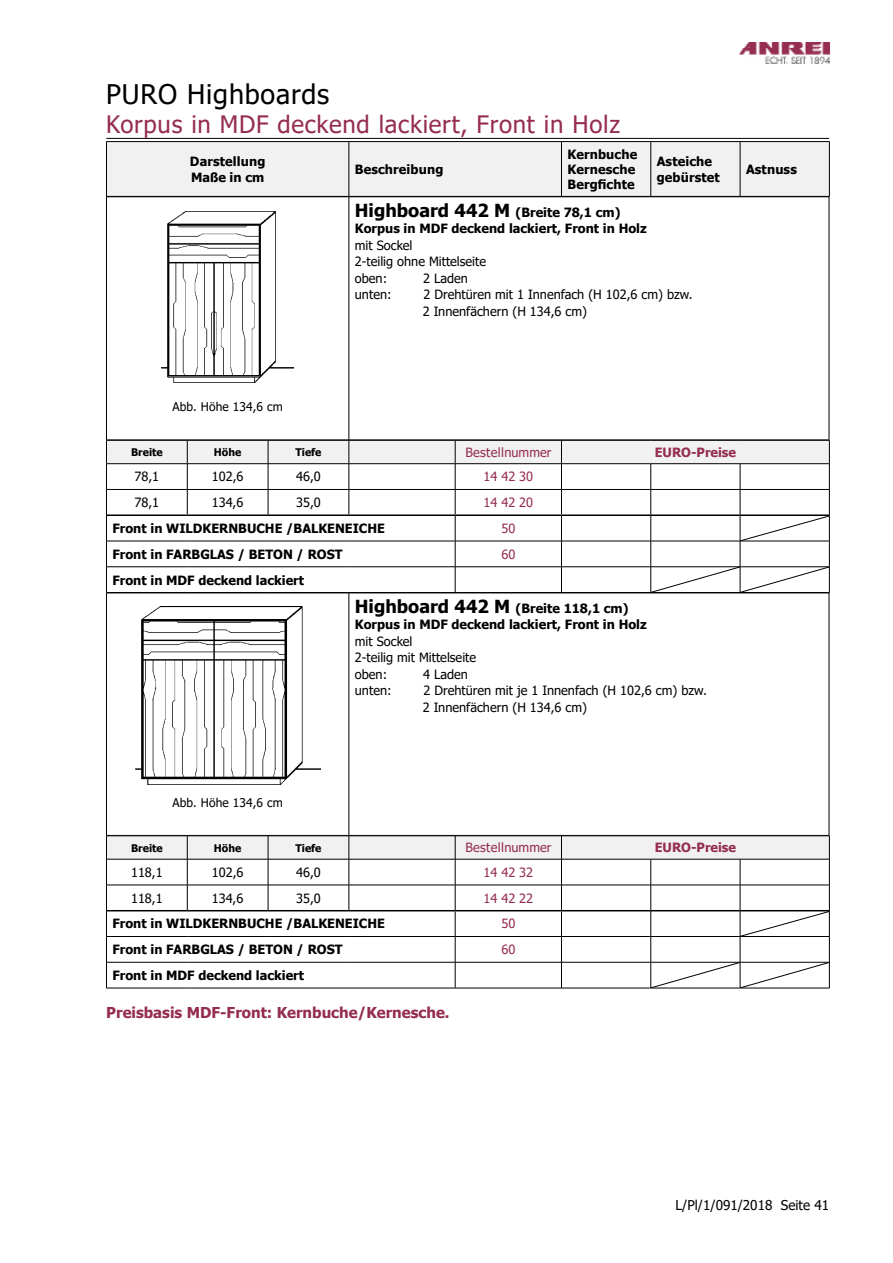
<style>
.page{position:relative;width:893px;height:1263px;background:#fff}
.page>*{position:absolute;margin:0;border:0;box-sizing:border-box;transform-origin:0 0}
.t1{font:27px "Tahoma";letter-spacing:.03em;color:#000}
.t2{font:24px "Tahoma";letter-spacing:.03em;color:#952d4f}
.t3{font:700 15px "Tahoma";color:#952d4f}
.t4{font:13.5px "Tahoma";color:#000}
.t5{font:700 12.75px/15.3px "Tahoma";color:#000}
.t6{font:12.75px/16.5px "Tahoma";color:#000}
.t7{font:12.75px "Tahoma";color:#952d4f}
.t8{font:12.75px "Tahoma";letter-spacing:.025em;color:#952d4f}
.t9{font:700 12.75px "Tahoma";color:#952d4f}
.t10{font:12px "Tahoma";letter-spacing:.01em;color:#000}
.t11{font:700 10.5px "Tahoma";color:#000}
.s1{font-size:18px}
</style>
<div class="page">
<img style="left:740px;top:43px;width:89px;height:21px">
<hr style="left:106px;top:138px;width:723px;height:1px;background:#000">
<div style="left:107px;top:142px;width:722px;height:54px;background:#f1f1f2"></div>
<hr style="left:106px;top:141px;width:243px;height:1px;background:#000">
<hr style="left:106px;top:142px;width:1px;height:54px;background:#000">
<hr style="left:349px;top:141px;width:212px;height:1px;background:#000">
<hr style="left:349px;top:142px;width:1px;height:54px;background:#000">
<hr style="left:561px;top:141px;width:90px;height:1px;background:#000">
<hr style="left:561px;top:142px;width:1px;height:54px;background:#000">
<hr style="left:651px;top:141px;width:89px;height:1px;background:#000">
<hr style="left:650px;top:142px;width:1px;height:54px;background:#000">
<hr style="left:740px;top:141px;width:90px;height:1px;background:#000">
<hr style="left:740px;top:142px;width:1px;height:54px;background:#000">
<hr style="left:829px;top:142px;width:1px;height:54px;background:#000">
<hr style="left:740px;top:196px;width:90px;height:1px;background:#000">
<hr style="left:106px;top:196px;width:243px;height:1px;background:#000">
<hr style="left:106px;top:197px;width:1px;height:243px;background:#000">
<hr style="left:349px;top:196px;width:480px;height:1px;background:#000">
<hr style="left:349px;top:197px;width:1px;height:243px;background:#000">
<hr style="left:829px;top:197px;width:1px;height:243px;background:#000">
<img style="left:162px;top:211px;width:131px;height:171px">
<hr style="left:106px;top:592px;width:81px;height:1px;background:#000">
<hr style="left:187px;top:592px;width:81px;height:1px;background:#000">
<hr style="left:268px;top:592px;width:81px;height:1px;background:#000">
<hr style="left:349px;top:592px;width:106px;height:1px;background:#000">
<hr style="left:455px;top:592px;width:106px;height:1px;background:#000">
<hr style="left:651px;top:592px;width:89px;height:1px;background:#000">
<hr style="left:740px;top:592px;width:90px;height:1px;background:#000">
<hr style="left:561px;top:592px;width:90px;height:1px;background:#000">
<svg style="left:106px;top:440px;width:724px;height:152px"></svg>
<hr style="left:106px;top:593px;width:243px;height:1px;background:#000">
<hr style="left:106px;top:593px;width:1px;height:242px;background:#000">
<hr style="left:349px;top:593px;width:480px;height:1px;background:#000">
<hr style="left:349px;top:593px;width:1px;height:242px;background:#000">
<hr style="left:829px;top:593px;width:1px;height:242px;background:#000">
<img style="left:135px;top:607px;width:185px;height:178px">
<hr style="left:106px;top:988px;width:81px;height:1px;background:#000">
<hr style="left:187px;top:988px;width:81px;height:1px;background:#000">
<hr style="left:268px;top:988px;width:81px;height:1px;background:#000">
<hr style="left:349px;top:988px;width:106px;height:1px;background:#000">
<hr style="left:455px;top:988px;width:106px;height:1px;background:#000">
<hr style="left:651px;top:988px;width:89px;height:1px;background:#000">
<hr style="left:740px;top:988px;width:90px;height:1px;background:#000">
<hr style="left:561px;top:835px;width:90px;height:1px;background:#000">
<hr style="left:651px;top:835px;width:89px;height:1px;background:#000">
<hr style="left:740px;top:835px;width:90px;height:1px;background:#000">
<hr style="left:561px;top:988px;width:90px;height:1px;background:#000">
<hr style="left:349px;top:835px;width:106px;height:1px;background:#000">
<hr style="left:455px;top:835px;width:106px;height:1px;background:#000">
<hr style="left:106px;top:835px;width:81px;height:1px;background:#000">
<hr style="left:187px;top:835px;width:81px;height:1px;background:#000">
<hr style="left:268px;top:835px;width:81px;height:1px;background:#000">
<svg style="left:106px;top:836px;width:724px;height:152px"></svg>
<h1 class="t1" style="left:106px;top:76px;width:224px">PURO Highboards</h1>
<h2 class="t2" style="left:106px;top:108px;width:515px">Korpus in MDF deckend lackiert, Front in Holz</h2>
<p class="t5" style="left:190px;top:154px;width:77px">Darstellung<br>Maße in cm</p>
<p class="t5" style="left:355px;top:162px;width:90px">Beschreibung</p>
<p class="t5" style="left:567px;top:147px;width:71px">Kernbuche<br>Kernesche<br>Bergfichte</p>
<p class="t5" style="left:657px;top:154px;width:65px">Asteiche gebürstet</p>
<p class="t5" style="left:746px;top:162px;width:52px">Astnuss</p>
<p class="t5" style="left:355px;top:204px;width:293px;line-height:16.5px"><span class="s1">Highboard 442 M</span> (Breite 78,1 cm)<br>Korpus in MDF deckend lackiert, Front in Holz</p>
<p class="t6" style="left:355px;top:237px;width:133px">mit Sockel<br>2-teilig ohne Mittelseite oben:</p>
<p class="t6" style="left:423px;top:270px;width:46px">2 Laden</p>
<p class="t10" style="left:173px;top:399px;width:112px">Abb. Höhe 134,6 cm</p>
<p class="t6" style="left:355px;top:287px;width:38px">unten:</p>
<p class="t6" style="left:423px;top:287px;width:271px">2 Drehtüren mit 1 Innenfach (H 102,6 cm) bzw.<br>2 Innenfächern (H 134,6 cm)</p>
<p class="t11" style="left:131px;top:445px;width:33px">Breite</p>
<p class="t11" style="left:214px;top:445px;width:29px">Höhe</p>
<p class="t11" style="left:295px;top:445px;width:28px">Tiefe</p>
<p class="t8" style="left:465px;top:444px;width:87px">Bestellnummer</p>
<p class="t9" style="left:655px;top:443px;width:83px">EURO-Preise</p>
<p class="t6" style="left:135px;top:469px;width:26px">78,1</p>
<p class="t6" style="left:212px;top:469px;width:33px">102,6</p>
<p class="t6" style="left:296px;top:469px;width:26px">46,0</p>
<p class="t7" style="left:483px;top:468px;width:51px">14 42 30</p>
<p class="t6" style="left:135px;top:495px;width:26px">78,1</p>
<p class="t6" style="left:212px;top:495px;width:33px">134,6</p>
<p class="t6" style="left:296px;top:495px;width:26px">35,0</p>
<p class="t7" style="left:483px;top:494px;width:51px">14 42 20</p>
<p class="t5" style="left:112px;top:521px;width:274px">Front in WILDKERNBUCHE /BALKENEICHE</p>
<p class="t7" style="left:501px;top:520px;width:15px">50</p>
<p class="t5" style="left:112px;top:547px;width:232px">Front in FARBGLAS / BETON / ROST</p>
<p class="t7" style="left:501px;top:546px;width:15px">60</p>
<p class="t5" style="left:112px;top:573px;width:193px">Front in MDF deckend lackiert</p>
<p class="t5" style="left:355px;top:600px;width:293px;line-height:16.5px"><span class="s1">Highboard 442 M</span> (Breite 118,1 cm)<br>Korpus in MDF deckend lackiert, Front in Holz</p>
<p class="t6" style="left:355px;top:633px;width:123px">mit Sockel<br>2-teilig mit Mittelseite oben:</p>
<p class="t6" style="left:423px;top:666px;width:46px">4 Laden</p>
<p class="t10" style="left:173px;top:795px;width:112px">Abb. Höhe 134,6 cm</p>
<p class="t6" style="left:355px;top:683px;width:38px">unten:</p>
<p class="t6" style="left:423px;top:683px;width:286px">2 Drehtüren mit je 1 Innenfach (H 102,6 cm) bzw.<br>2 Innenfächern (H 134,6 cm)</p>
<p class="t11" style="left:131px;top:840px;width:33px">Breite</p>
<p class="t11" style="left:214px;top:840px;width:29px">Höhe</p>
<p class="t11" style="left:295px;top:840px;width:28px">Tiefe</p>
<p class="t8" style="left:465px;top:839px;width:87px">Bestellnummer</p>
<p class="t9" style="left:655px;top:839px;width:83px">EURO-Preise</p>
<p class="t6" style="left:131px;top:865px;width:33px">118,1</p>
<p class="t6" style="left:212px;top:865px;width:33px">102,6</p>
<p class="t6" style="left:296px;top:865px;width:26px">46,0</p>
<p class="t7" style="left:483px;top:864px;width:51px">14 42 32</p>
<p class="t6" style="left:131px;top:890px;width:33px">118,1</p>
<p class="t6" style="left:212px;top:890px;width:33px">134,6</p>
<p class="t6" style="left:296px;top:890px;width:26px">35,0</p>
<p class="t7" style="left:483px;top:889px;width:51px">14 42 22</p>
<p class="t5" style="left:112px;top:917px;width:274px">Front in WILDKERNBUCHE /BALKENEICHE</p>
<p class="t7" style="left:501px;top:915px;width:15px">50</p>
<p class="t5" style="left:112px;top:942px;width:232px">Front in FARBGLAS / BETON / ROST</p>
<p class="t7" style="left:501px;top:941px;width:15px">60</p>
<p class="t5" style="left:112px;top:968px;width:193px">Front in MDF deckend lackiert</p>
<p class="t3" style="left:106px;top:1002px;width:345px">Preisbasis MDF-Front: Kernbuche/Kernesche.</p>
<p class="t4" style="left:676px;top:1195px;width:155px">L/Pl/1/091/2018 Seite 41</p>
</div>
